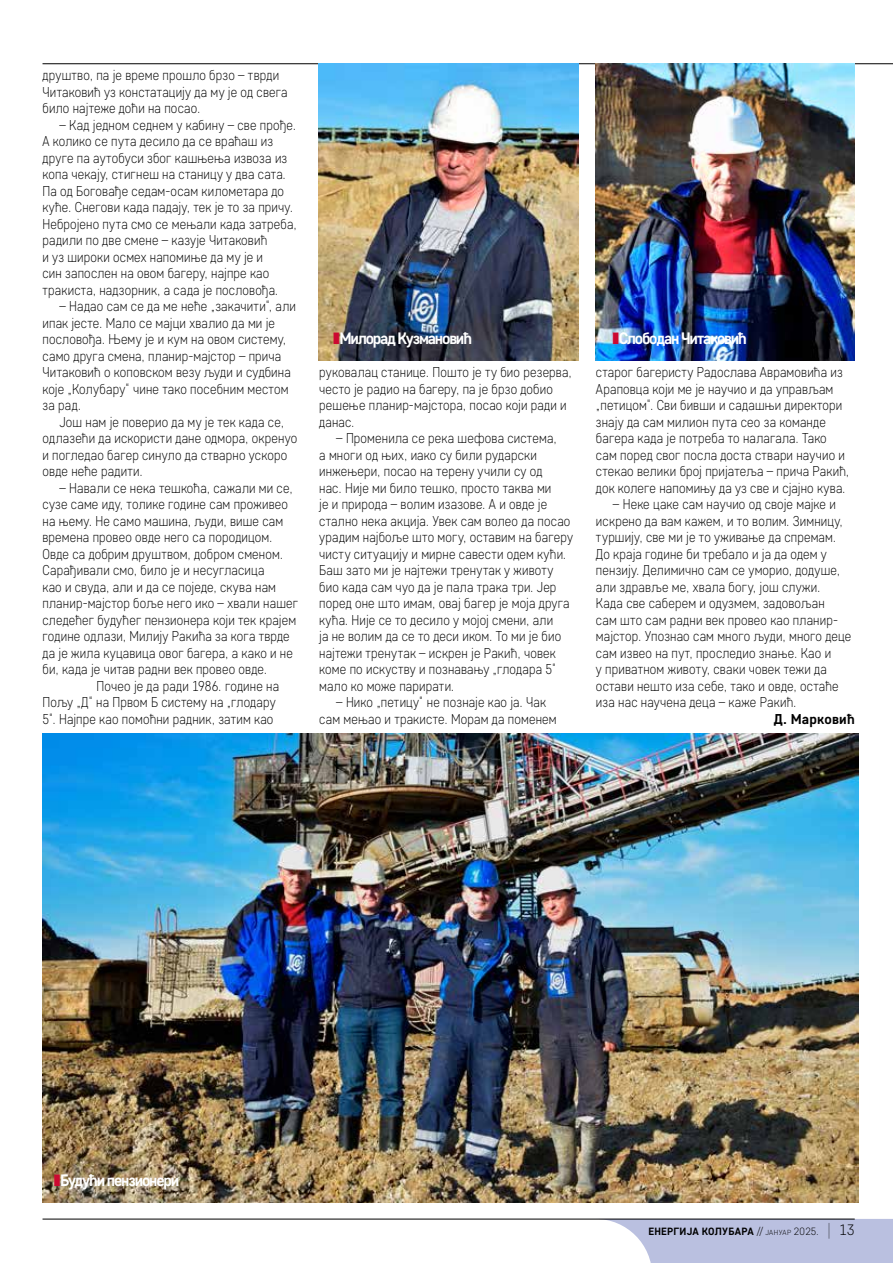
<style>
.page{position:relative;width:893px;height:1263px;background:#fff}
.page>*{position:absolute;margin:0;border:0;box-sizing:border-box;transform-origin:0 0}
.t1{font:700 16.5px "Core Sans D55";letter-spacing:-.075em;color:#fff}
.t2{font:300 14.25px/16.5px "Core Sans D25";letter-spacing:.015em;color:#000;scale:.9 1}
.t3{font:700 14.25px "Core Sans D55";letter-spacing:.015em;color:#000}
.t4{font:700 10.5px "Core Sans D55";letter-spacing:.02em;color:#000}
.s1{color:#cc0931}
.s2{font-family:"Core Sans D25";font-weight:300}
.s3{font-family:"Core Sans D25";font-weight:300;font-size:7.35px}
.s4{font-family:"Core Sans D15";font-weight:100;font-size:18px}
.s5{font-family:"Core Sans D25";font-weight:300;font-size:15px}
</style>
<div class="page">
<svg style="left:607px;top:1219px;width:286px;height:44px;background:#c1c6e3"></svg>
<hr style="left:43px;top:1219px;width:812px;height:1px;background:#000">
<hr style="left:43px;top:63px;width:850px;height:1px;background:#000">
<img style="left:319px;top:64px;width:259px;height:297px">
<img style="left:595px;top:64px;width:260px;height:297px">
<img style="left:43px;top:733px;width:816px;height:469px">
<p class="t2" style="left:43px;top:67px;width:274px">друштво, па је време прошло брзо – тврди<br>Читаковић уз констатацију да му је од свега било најтеже доћи на посао.</p>
<p class="t2" style="left:43px;top:116px;width:284px;text-indent:17px">– Кад једном седнем у кабину – све прође.<br>А колико се пута десило да се враћаш из друге па аутобуси због кашњења извоза из копа чекају, стигнеш на станицу у два сата.<br>Па од Боговађе седам-осам километара до куће. Снегови када падају, тек је то за причу.<br>Небројено пута смо се мењали када затреба, радили по две смене – казује Читаковић<br>и уз широки осмех напомиње да му је и<br>син запослен на овом багеру, најпре као тракиста, надзорник, а сада је пословођа.</p>
<p class="t2" style="left:43px;top:298px;width:283px;text-indent:17px">– Надао сам се да ме неће „закачити“, али ипак јесте. Мало се мајци хвалио да ми је пословођа. Њему је и кум на овом систему, само друга смена, планир-мајстор – прича Читаковић о коповском везу људи и судбина које „Колубару“ чине тако посебним местом за рад.</p>
<p class="t2" style="left:43px;top:413px;width:285px;text-indent:17px">Још нам је поверио да му је тек када се, одлазећи да искористи дане одмора, окренуо и погледао багер синуло да стварно ускоро овде неће радити.</p>
<p class="t2" style="left:43px;top:479px;width:286px;text-indent:17px">– Навали се нека тешкоћа, сажали ми се, сузе саме иду, толике године сам проживео на њему. Не само машина, људи, више сам времена провео овде него са породицом.<br>Овде са добрим друштвом, добром сменом.<br>Сарађивали смо, било је и несугласица<br>као и свуда, али и да се поједе, скува нам планир-мајстор боље него ико – хвали нашег следећег будућег пензионера који тек крајем године одлази, Милију Ракића за кога тврде да је жила куцавица овог багера, а како и не би, када је читав радни век провео овде.</p>
<p class="t2" style="left:43px;top:677px;width:264px;text-indent:54px">Почео је да ради 1986. године на<br>Пољу „Д“ на Првом Б систему на „глодару<br>5“. Најпре као помоћни радник, затим као</p>
<p class="t1" style="left:333px;top:328px;width:140px"><span class="s1">❚</span>Милорад Кузмановић</p>
<p class="t2" style="left:319px;top:364px;width:282px">руковалац станице. Пошто је ту био резерва, често је радио на багеру, па је брзо добио решење планир-мајстора, посао који ради и данас.</p>
<p class="t2" style="left:319px;top:430px;width:283px;text-indent:17px">– Променила се река шефова система,<br>а многи од њих, иако су били рударски инжењери, посао на терену учили су од<br>нас. Није ми било тешко, просто таква ми<br>је и природа – волим изазове. А и овде је стално нека акција. Увек сам волео да посао урадим најбоље што могу, оставим на багеру чисту ситуацију и мирне савести одем кући.<br>Баш зато ми је најтежи тренутак у животу био када сам чуо да је пала трака три. Јер поред оне што имам, овај багер је моја друга кућа. Није се то десило у мојој смени, али<br>ја не волим да се то деси иком. То ми је био најтежи тренутак – искрен је Ракић, човек коме по искуству и познавању „глодара 5“ мало ко може парирати.</p>
<p class="t2" style="left:319px;top:694px;width:265px;text-align:center">– Нико „петицу“ не познаје као ја. Чак<br>сам мењао и тракисте. Морам да поменем</p>
<p class="t1" style="left:612px;top:328px;width:136px"><span class="s1">❚</span>Слободан Читаковић</p>
<p class="t2" style="left:596px;top:364px;width:283px">старог багеристу Радослава Аврамовића из Араповца који ме је научио и да управљам „петицом“. Сви бивши и садашњи директори знају да сам милион пута сео за команде багера када је потреба то налагала. Тако сам поред свог посла доста ствари научио и стекао велики број пријатеља – прича Ракић, док колеге напомињу да уз све и сјајно кува.</p>
<p class="t2" style="left:596px;top:496px;width:285px;text-indent:17px">– Неке цаке сам научио од своје мајке и искрено да вам кажем, и то волим. Зимницу, туршију, све ми је то уживање да спремам.<br>До краја године би требало и ја да одем у пензију. Делимично сам се уморио, додуше, али здравље ме, хвала богу, још служи.<br>Када све саберем и одузмем, задовољан<br>сам што сам радни век провео као планир&shy;мајстор. Упознао сам много људи, много деце сам извео на пут, проследио знање. Као и<br>у приватном животу, сваки човек тежи да остави нешто иза себе, тако и овде, остаће иза нас научена деца – каже Ракић.</p>
<p class="t3" style="left:774px;top:709px;width:82px">Д. Марковић</p>
<p class="t1" style="left:54px;top:1169px;width:127px"><span class="s1">❚</span>Будући пензионери</p>
<p class="t4" style="left:648px;top:1225px;width:208px">ЕНЕРГИЈА КОЛУБАРА <span class="s2">//</span> <span class="s3">јануар</span> <span class="s2">2025.</span> <span class="s4">|</span> <span class="s5">13</span></p>
</div>
